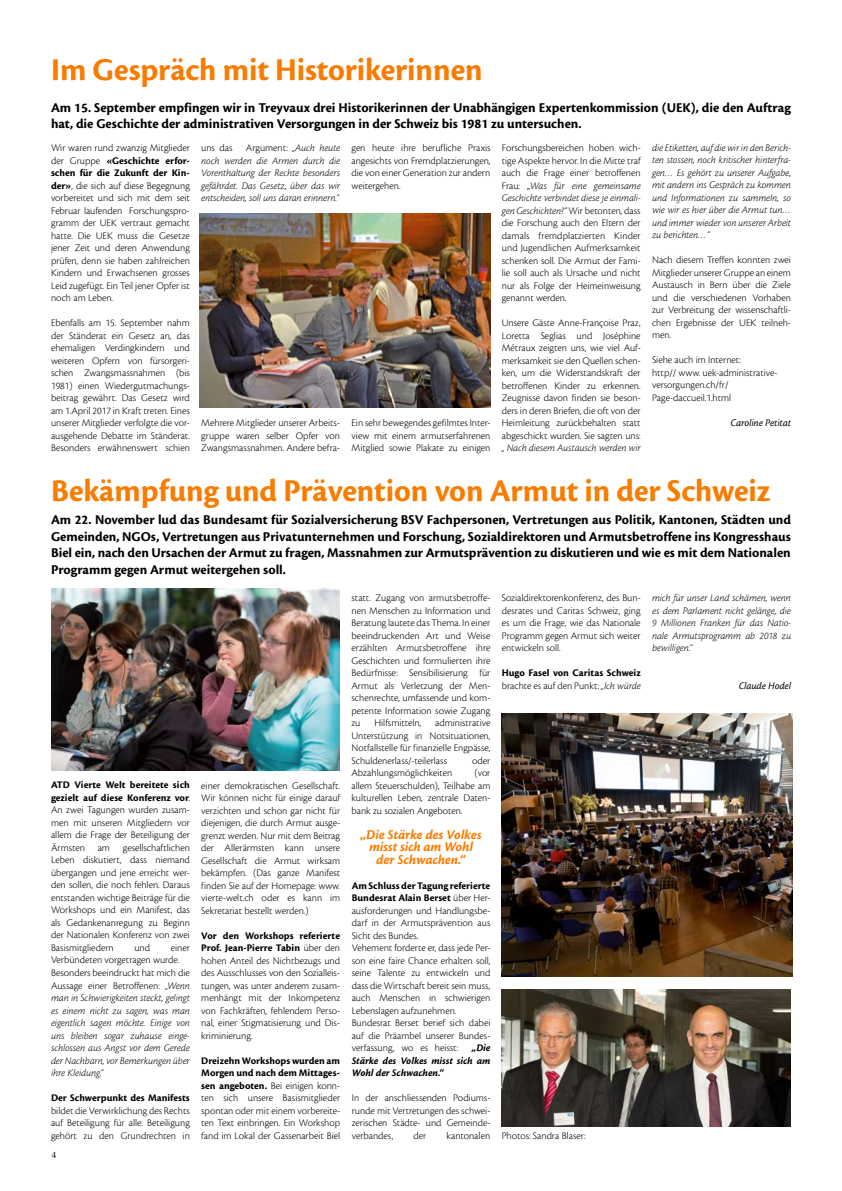
<style>
.page{position:relative;width:842px;height:1191px;background:#fff}
.page>*{position:absolute;margin:0;border:0;box-sizing:border-box;transform-origin:0 0}
.t1{font:33px "Cronos MM 700 33";color:#f87c00}
.t2{font:14px/16.5px "Cronos MM 700 14";color:#000}
.t3{font:14px/12.5px "Cronos MM It 700 14";color:#f87c00;text-align:center}
.t4{font:10.5px/12.5px "Cronos MM 250 10";color:#000;text-align:justify}
.t5{font:10.5px/12.5px "Cronos MM It 250 10";letter-spacing:-.015em;color:#000;text-align:justify}
.t6{font:10.5px/12.5px "Cronos MM 700 10";color:#000}
.t7{font:10.5px/12.5px "Cronos MM It 700 10";color:#000;text-align:justify}
.t8{font:10.5px "Cronos MM It 408 10";color:#000}
.t9{font:9px "Times";color:#000}
.s1{font-family:"Cronos MM 250 10"}
.s2{font-family:"Cronos MM 700 10"}
.s3{font-family:"Cronos MM It 250 10"}
</style>
<div class="page">
<img style="left:200px;top:214px;width:290px;height:193px">
<img style="left:51px;top:589px;width:288px;height:182px">
<img style="left:502px;top:714px;width:290px;height:262px">
<img style="left:502px;top:989px;width:289px;height:137px">
<h1 class="t1" style="left:51px;top:52px;width:433px">Im Gespräch mit Historikerinnen</h1>
<h2 class="t2" style="left:51px;top:99px;width:741px">Am 15. September empfingen wir in Treyvaux drei Historikerinnen der Unabhängigen Expertenkommission (UEK), die den Auftrag hat, die Geschichte der administrativen Versorgungen in der Schweiz bis 1981 zu untersuchen.</h2>
<p class="t4" style="left:201px;top:142px;width:33px">uns das</p>
<p class="t5" style="left:652px;top:142px;width:141px">die Etiketten, auf die wir in den Berich&shy;ten stossen, noch kritischer hinterfra&shy;gen… Es gehört zu unserer Aufgabe, mit andern ins Gespräch zu kommen und Informationen zu sammeln, so wie wir es hier über die Armut tun… und immer wieder von unserer Arbeit zu berichten…“</p>
<p class="t4" style="left:652px;top:254px;width:140px">Nach diesem Treffen konnten zwei Mitglieder unserer Gruppe an einem Austausch in Bern über die Ziele und die verschiedenen Vorhaben zur Verbreitung der wissenschaftli&shy;chen Ergebnisse der UEK teilneh&shy;men.</p>
<p class="t4" style="left:652px;top:354px;width:127px;text-align:left">Siehe auch im Internet:<br>http// www. uek-administrative&shy;versorgungen.ch/fr/<br>Page-daccueil.1.html</p>
<p class="t8" style="left:730px;top:417px;width:62px">Caroline Petitat</p>
<p class="t4" style="left:351px;top:142px;width:140px">gen heute ihre berufliche Praxis angesichts von Fremdplatzierungen, die von einer Generation zur andern weitergehen.</p>
<p class="t4" style="left:502px;top:142px;width:140px">Forschungsbereichen hoben wich&shy;tige Aspekte hervor. In die Mitte traf auch die Frage einer betroffenen</p>
<p class="t5" style="left:502px;top:179px;width:141px"><span class="s1">Frau: „</span>Was für eine gemeinsame Geschichte verbindet diese je einmali&shy;gen Geschichten?“ <span class="s1">Wir betonten, dass</span></p>
<p class="t4" style="left:502px;top:217px;width:140px">die Forschung auch den Eltern der damals fremdplatzierten Kinder und Jugendlichen Aufmerksamkeit schenken soll. Die Armut der Fami&shy;lie soll auch als Ursache und nicht nur als Folge der Heimeinweisung genannt werden.</p>
<p class="t4" style="left:502px;top:317px;width:140px">Unsere Gäste Anne-Françoise Praz, Loretta Seglias und Joséphine Métraux zeigten uns, wie viel Auf&shy;merksamkeit sie den Quellen schen&shy;ken, um die Widerstandskraft der betroffenen Kinder zu erkennen.<br>Zeugnisse davon finden sie beson&shy;ders in deren Briefen, die oft von der Heimleitung zurückbehalten statt abgeschickt wurden. Sie sagten uns:</p>
<p class="t5" style="left:502px;top:442px;width:141px">„ Nach diesem Austausch werden wir</p>
<p class="t4" style="left:51px;top:142px;width:140px">Wir waren rund zwanzig Mitglieder</p>
<p class="t6" style="left:51px;top:154px;width:140px"><span class="s1">der Gruppe</span> «Geschichte erfor&shy;schen für die Zukunft der Kin-</p>
<p class="t4" style="left:51px;top:179px;width:140px"><span class="s2">der»</span>, die sich auf diese Begegnung vorbereitet und sich mit dem seit Februar laufenden Forschungspro&shy;gramm der UEK vertraut gemacht hatte. Die UEK muss die Gesetze jener Zeit und deren Anwendung prüfen, denn sie haben zahlreichen Kindern und Erwachsenen grosses Leid zugefügt. Ein Teil jener Opfer ist noch am Leben.</p>
<p class="t4" style="left:51px;top:317px;width:140px">Ebenfalls am 15. September nahm der Ständerat ein Gesetz an, das ehemaligen Verdingkindern und weiteren Opfern von fürsorgeri&shy;schen Zwangsmassnahmen (bis 1981) einen Wiedergutmachungs&shy;beitrag gewährt. Das Gesetz wird am 1.April 2017 in Kraft treten. Eines unserer Mitglieder verfolgte die vor&shy;ausgehende Debatte im Ständerat.<br>Besonders erwähnenswert schien</p>
<p class="t5" style="left:201px;top:142px;width:141px;text-indent:45px"><span class="s1">Argument:</span> „Auch heute noch werden die Armen durch die Vorenthaltung der Rechte besonders gefährdet. Das Gesetz, über das wir entscheiden, soll uns daran erinnern.“</p>
<p class="t4" style="left:351px;top:417px;width:140px">Ein sehr bewegendes gefilmtes Inter&shy;view mit einem armutserfahrenen Mitglied sowie Plakate zu einigen</p>
<p class="t4" style="left:201px;top:417px;width:140px">Mehrere Mitglieder unserer Arbeits&shy;gruppe waren selber Opfer von Zwangsmassnahmen. Andere befra-</p>
<h1 class="t1" style="left:51px;top:473px;width:721px">Bekämpfung und Prävention von Armut in der Schweiz</h1>
<p class="t2" style="left:51px;top:512px;width:741px;text-align:justify">Am 22. November lud das Bundesamt für Sozialversicherung BSV Fachpersonen, Vertretungen aus Politik, Kantonen, Städten und Gemeinden, NGOs, Vertretungen aus Privatunternehmen und Forschung, Sozialdirektoren und Armutsbetroffene ins Kongresshaus Biel ein, nach den Ursachen der Armut zu fragen, Massnahmen zur Armutsprävention zu diskutieren und wie es mit dem Nationalen Programm gegen Armut weitergehen soll.</p>
<p class="t6" style="left:51px;top:779px;width:140px">ATD Vierte Welt bereitete sich gezielt auf diese Konferenz vor<span class="s1">.</span></p>
<p class="t4" style="left:51px;top:804px;width:140px">An zwei Tagungen wurden zusam&shy;men mit unseren Mitgliedern vor allem die Frage der Beteiligung der Ärmsten am gesellschaftlichen Leben diskutiert, dass niemand übergangen und jene erreicht wer&shy;den sollen, die noch fehlen. Daraus entstanden wichtige Beiträge für die Workshops und ein Manifest, das als Gedankenanregung zu Beginn der Nationalen Konferenz von zwei Basismitgliedern</p>
<p class="t4" style="left:134px;top:941px;width:17px">und</p>
<p class="t4" style="left:51px;top:941px;width:141px;text-align:left;text-indent:120px">einer<br>Verbündeten vorgetragen wurde.<br>Besonders beeindruckt hat mich die<br>Aussage einer Betroffenen: <span class="s3">„Wenn</span></p>
<p class="t5" style="left:51px;top:991px;width:141px">man in Schwierigkeiten steckt, gelingt es einem nicht zu sagen, was man eigentlich sagen möchte. Einige von uns bleiben sogar zuhause einge&shy;schlossen aus Angst vor dem Gerede der Nachbarn, vor Bemerkungen über ihre Kleidung.“</p>
<p class="t6" style="left:51px;top:1091px;width:140px">Der Schwerpunkt des Manifests</p>
<p class="t4" style="left:51px;top:1104px;width:140px">bildet die Verwirklichung des Rechts auf Beteiligung für alle. Beteiligung gehört zu den Grundrechten in</p>
<p class="t9" style="left:52px;top:1146px;width:6px">4</p>
<p class="t4" style="left:201px;top:779px;width:140px">einer demokratischen Gesellschaft.<br>Wir können nicht für einige darauf verzichten und schon gar nicht für diejenigen, die durch Armut ausge&shy;grenzt werden. Nur mit dem Beitrag der Allerärmsten kann unsere Gesellschaft die Armut wirksam bekämpfen. (Das ganze Manifest finden Sie auf der Homepage: www. vierte-welt.ch oder es kann im Sekretariat bestellt werden.)</p>
<p class="t6" style="left:201px;top:929px;width:140px">Vor den Workshops referierte<br>Prof. Jean-Pierre Tabin <span class="s1">über den</span></p>
<p class="t4" style="left:201px;top:954px;width:140px">hohen Anteil des Nichtbezugs und des Ausschlusses von den Sozialleis&shy;tungen, was unter anderem zusam&shy;menhängt mit der Inkompetenz von Fachkräften, fehlendem Perso&shy;nal, einer Stigmatisierung und Dis&shy;kriminierung.</p>
<p class="t6" style="left:201px;top:1054px;width:140px">Dreizehn Workshops wurden am<br>Morgen und nach dem Mittages-</p>
<p class="t4" style="left:201px;top:1079px;width:140px"><span class="s2">sen angeboten.</span> Bei einigen konn&shy;ten sich unsere Basismitglieder spontan oder mit einem vorbereite&shy;ten Text einbringen. Ein Workshop fand im Lokal der Gassenarbeit Biel</p>
<p class="t4" style="left:351px;top:592px;width:140px">statt. Zugang von armutsbetroffe&shy;nen Menschen zu Information und Beratung lautete das Thema. In einer beeindruckenden Art und Weise erzählten Armutsbetroffene ihre Geschichten und formulierten ihre Bedürfnisse: Sensibilisierung für Armut als Verletzung der Men&shy;schenrechte, umfassende und kom&shy;petente Information sowie Zugang zu</p>
<p class="t4" style="left:374px;top:717px;width:48px">Hilfsmitteln,</p>
<p class="t4" style="left:351px;top:717px;width:140px;text-indent:84px">administrative Unterstützung in Notsituationen, Notfallstelle für finanzielle Engpässe, Schuldenerlass/-teilerlass</p>
<p class="t4" style="left:472px;top:754px;width:20px">oder</p>
<p class="t4" style="left:351px;top:767px;width:140px;text-indent:123px">(vor allem Steuerschulden), Teilhabe am kulturellen Leben, zentrale Daten&shy;bank zu sozialen Angeboten.</p>
<h2 class="t3" style="left:360px;top:828px;width:123px">„Die Stärke des Volkes misst sich am Wohl der Schwachen.“</h2>
<p class="t4" style="left:351px;top:767px;width:102px">Abzahlungsmöglichkeiten</p>
<p class="t6" style="left:352px;top:879px;width:140px">Am Schluss der Tagung referierte<br>Bundesrat Alain Berset <span class="s1">über Her-</span></p>
<p class="t4" style="left:352px;top:904px;width:140px;text-align:left">ausforderungen und Handlungsbe&shy;darf in der Armutsprävention aus<br>Sicht des Bundes.<br>Vehement forderte er, dass jede Per&shy;son eine faire Chance erhalten soll, seine Talente zu entwickeln und dass die Wirtschaft bereit sein muss, auch Menschen in schwierigen<br>Lebenslagen aufzunehmen.<br>Bundesrat Berset berief sich dabei auf die Präambel unserer Bundes&shy;verfassung, wo es heisst:</p>
<p class="t7" style="left:352px;top:1042px;width:140px;text-indent:120px">„Die Stärke des Volkes misst sich am Wohl der Schwachen.“</p>
<p class="t4" style="left:352px;top:1092px;width:140px">In der anschliessenden Podiums&shy;runde mit Vertretungen des schwei&shy;zerischen Städte- und Gemeinde&shy;verbandes,</p>
<p class="t4" style="left:413px;top:1129px;width:14px">der</p>
<p class="t4" style="left:447px;top:1129px;width:45px">kantonalen</p>
<p class="t4" style="left:502px;top:592px;width:140px">Sozialdirektorenkonferenz, des Bun&shy;desrates und Caritas Schweiz, ging es um die Frage, wie das Nationale Programm gegen Armut sich weiter entwickeln soll.</p>
<p class="t6" style="left:502px;top:667px;width:140px">Hugo Fasel von Caritas Schweiz</p>
<p class="t4" style="left:502px;top:679px;width:141px">brachte es auf den Punkt: <span class="s3">„Ich würde</span></p>
<p class="t5" style="left:652px;top:592px;width:141px">mich für unser Land schämen, wenn es dem Parlament nicht gelänge, die 9 Millionen Franken für das Natio&shy;nale Armutsprogramm ab 2018 zu bewilligen.“</p>
<p class="t8" style="left:739px;top:680px;width:54px">Claude Hodel</p>
<p class="t4" style="left:502px;top:1129px;width:85px">Photos: Sandra Blaser:</p>
</div>
